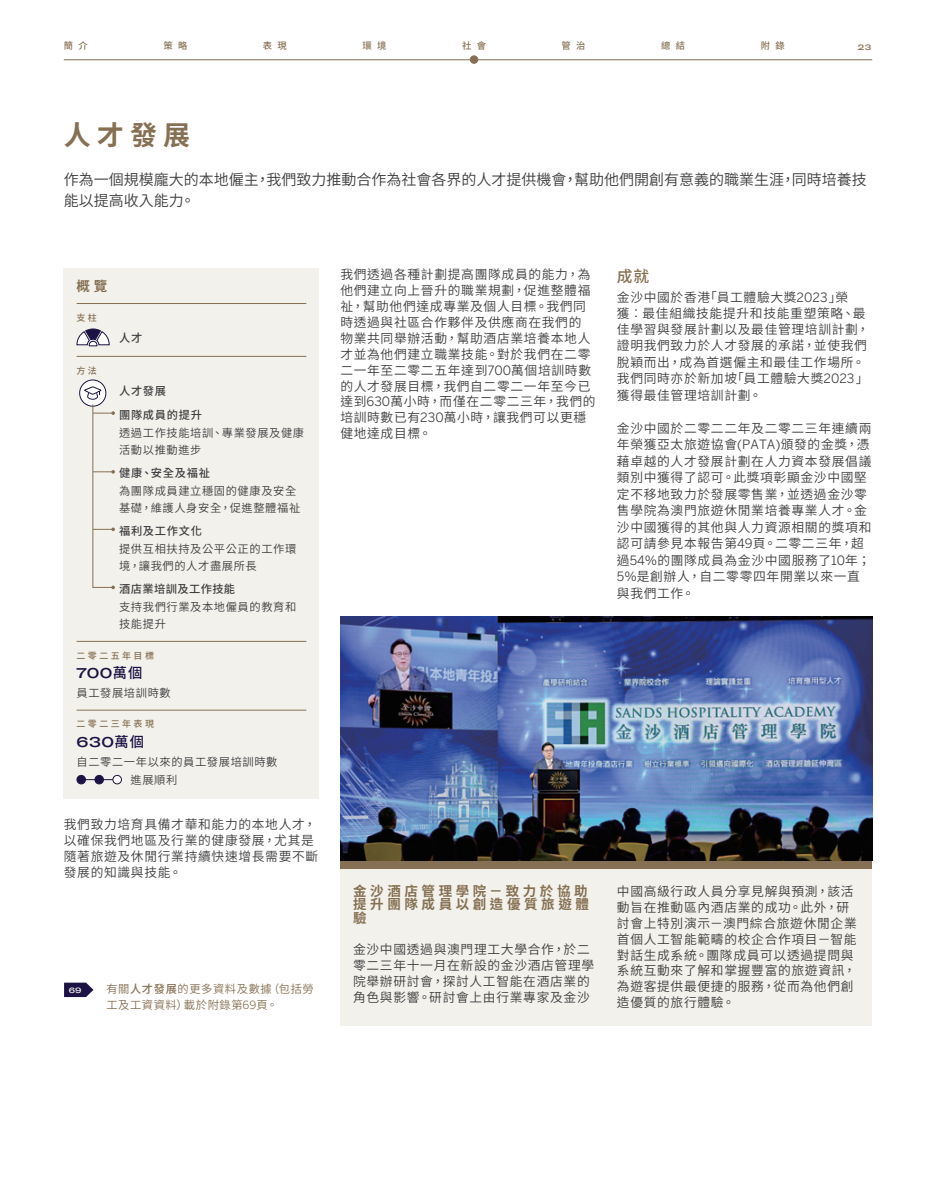
<style>
.page{position:relative;width:936px;height:1191px;background:#fff}
.page>*{position:absolute;margin:0;border:0;box-sizing:border-box;transform-origin:0 0}
.t1{font:700 27px "Source Han Sans TC";color:#857053}
.Heading_1_中文{font:500 15.75px "Source Han Sans TC";color:#857053}
.Standfirst{font:15px/21px "Source Han Sans TC";color:#3e3e3f}
.Small{font:500 expanded 14.25px "GT America";letter-spacing:.03em;color:#1c1344}
.Story_Head_1_中文{font:700 13.5px/13.5px "Source Han Sans TC";letter-spacing:.265em;color:#857053;text-align:justify}
.Box_head_1_中文{font:700 13.5px "Source Han Sans TC";color:#857053}
.Body_Text_中文{font:12.75px/15.9px "Source Han Sans TC";letter-spacing:.055em;color:#3e3e3f}
.Box_Bodytext{font:11.25px/16.5px "Source Han Sans TC";letter-spacing:.055em;color:#3e3e3f}
.Body_Text{font:11.25px/16.5px "Source Han Sans TC";letter-spacing:.055em;color:#857053}
.Box_head_3{font:500 11.25px "Source Han Sans TC";letter-spacing:.06em;color:#3e3e3f}
.Box_head_3-2{font:500 11.25px "Source Han Sans TC";letter-spacing:.035em;color:#3e3e3f}
.t2{font:500 9.3px "Source Han Sans TC";letter-spacing:.575em;color:#857053}
.Box_head_2_中文{font:500 9px "Source Han Sans TC";letter-spacing:.265em;color:#857053}
.t3{font:500 expanded 7.8px "GT America";color:#857053}
.Divider_heading{font:500 expanded 7.5px "GT America";color:#f3f1ec}
.s1{font-family:"Source Han Sans TC";font-stretch:normal}
.s2{font-weight:500}
.s3{font-family:"Benton Sans"}
</style>
<div class="page">
<div style="left:470px;top:55px;width:8px;height:9px;background:#857053;border-radius:50%"></div>
<hr style="left:64px;top:59px;width:808px;height:1px;background:#857053">
<div style="left:64px;top:268px;width:255px;height:530px;background:#f3f1ec"></div>
<hr style="left:77px;top:303px;width:229px;height:1px;background:#857053">
<hr style="left:77px;top:356px;width:229px;height:1px;background:#857053">
<hr style="left:77px;top:641px;width:229px;height:1px;background:#857053">
<hr style="left:77px;top:710px;width:229px;height:1px;background:#857053">
<svg style="left:76px;top:328px;width:34px;height:19px"></svg>
<hr style="left:81px;top:779px;width:36px;height:1px;background:#1c1344">
<div style="left:77px;top:775px;width:8px;height:9px;background:#1c1344;border-radius:50%"></div>
<div style="left:77px;top:775px;width:9px;height:9px;border:1px solid #1c1344;border-radius:50%"></div>
<div style="left:95px;top:775px;width:8px;height:9px;background:#1c1344;border-radius:50%"></div>
<div style="left:95px;top:775px;width:9px;height:9px;border:1px solid #1c1344;border-radius:50%"></div>
<div style="left:113px;top:775px;width:8px;height:9px;background:#fff;border-radius:50%"></div>
<div style="left:112px;top:775px;width:10px;height:9px;border:1px solid #1c1344;border-radius:50%"></div>
<svg style="left:79px;top:379px;width:36px;height:210px"></svg>
<svg style="left:64px;top:982px;width:29px;height:15px"></svg>
<div style="left:340px;top:868px;width:532px;height:158px;background:#f3f1ec"></div>
<img style="left:340px;top:617px;width:532px;height:244px">
<div style="left:340px;top:861px;width:532px;height:7px;background:#857053"></div>
<p class="t2" style="left:64px;top:41px;width:25px">簡介</p>
<p class="t2" style="left:163px;top:41px;width:25px">策略</p>
<p class="t2" style="left:263px;top:41px;width:25px">表現</p>
<p class="t2" style="left:362px;top:41px;width:25px">環境</p>
<p class="t2" style="left:462px;top:41px;width:25px">社會</p>
<p class="t2" style="left:561px;top:41px;width:25px">管治</p>
<p class="t2" style="left:661px;top:41px;width:25px">總結</p>
<p class="t2" style="left:760px;top:41px;width:25px">附錄</p>
<p class="t3" style="left:857px;top:42px;width:15px">23</p>
<h1 class="t1" style="left:64px;top:120px;width:128px">人才發展</h1>
<p class="Standfirst" style="left:64px;top:169px;width:804px">作為一個規模龐大的本地僱主，我們致力推動合作為社會各界的人才提供機會，幫助他們開創有意義的職業生涯，同時培養技能以提高收入能力。</p>
<p class="Box_head_1_中文" style="left:77px;top:279px;width:32px">概覽</p>
<p class="Box_head_2_中文" style="left:77px;top:312px;width:22px">支柱</p>
<p class="Box_head_2_中文" style="left:77px;top:365px;width:22px">方法</p>
<p class="Box_head_3" style="left:119px;top:332px;width:25px">人才</p>
<p class="Box_head_3" style="left:119px;top:385px;width:49px">人才發展</p>
<p class="Box_head_3" style="left:119px;top:409px;width:84px">團隊成員的提升</p>
<p class="Box_Bodytext" style="left:119px;top:425px;width:186px">透過工作技能培訓、專業發展及健康活動以推動進步</p>
<p class="Box_head_3" style="left:119px;top:467px;width:92px">健康、安全及福祉</p>
<p class="Box_Bodytext" style="left:119px;top:483px;width:183px">為團隊成員建立穩固的健康及安全基礎，維護人身安全，促進整體福祉</p>
<p class="Box_head_3" style="left:119px;top:525px;width:84px">福利及工作文化</p>
<p class="Box_Bodytext" style="left:119px;top:541px;width:179px">提供互相扶持及公平公正的工作環境，讓我們的人才盡展所長</p>
<p class="Box_head_3-2" style="left:119px;top:583px;width:118px">酒店業培訓及工作技能</p>
<p class="Box_Bodytext" style="left:119px;top:599px;width:179px">支持我們行業及本地僱員的教育和技能提升</p>
<p class="Box_head_2_中文" style="left:77px;top:650px;width:79px">二零二五年目標</p>
<p class="Small" style="left:77px;top:664px;width:67px">700<span class="s1">萬個</span></p>
<p class="Box_Bodytext" style="left:77px;top:684px;width:96px">員工發展培訓時數</p>
<p class="Box_head_2_中文" style="left:77px;top:719px;width:79px">二零二三年表現</p>
<p class="Small" style="left:77px;top:733px;width:69px">630<span class="s1">萬個</span></p>
<p class="Box_Bodytext" style="left:77px;top:753px;width:202px">自二零二一年以來的員工發展培訓時數</p>
<p class="Box_Bodytext" style="left:131px;top:772px;width:48px">進展順利</p>
<p class="Body_Text_中文" style="left:64px;top:816px;width:256px">我們致力培育具備才華和能力的本地人才，以確保我們地區及行業的健康發展，尤其是隨著旅遊及休閒行業持續快速增長需要不斷發展的知識與技能。</p>
<p class="Divider_heading" style="left:69px;top:986px;width:14px">69</p>
<p class="Body_Text" style="left:106px;top:980px;width:209px">有關<span class="s2">人才發展</span>的更多資料及數據（包括勞工及工資資料）載於附錄第<span class="s3">69</span>頁。</p>
<p class="Body_Text_中文" style="left:340px;top:267px;width:257px">我們透過各種計劃提高團隊成員的能力，為他們建立向上晉升的職業規劃，促進整體福祉，幫助他們達成專業及個人目標。我們同時透過與社區合作夥伴及供應商在我們的物業共同舉辦活動，幫助酒店業培養本地人才並為他們建立職業技能。對於我們在二零二一年至二零二五年達到<span class="s3">700</span>萬個培訓時數的人才發展目標，我們自二零二一年至今已達到<span class="s3">630</span>萬小時，而僅在二零二三年，我們的培訓時數已有<span class="s3">230</span>萬小時，讓我們可以更穩健地達成目標。</p>
<p class="Heading_1_中文" style="left:617px;top:267px;width:34px">成就</p>
<p class="Body_Text_中文" style="left:617px;top:289px;width:254px;line-height:16.4px">金沙中國於香港「員工體驗大獎<span class="s3">2023</span>」榮獲︰最佳組織技能提升和技能重塑策略、最佳學習與發展計劃以及最佳管理培訓計劃，證明我們致力於人才發展的承諾，並使我們脫穎而出，成為首選僱主和最佳工作場所。我們同時亦於新加坡「員工體驗大獎<span class="s3">2023</span>」獲得最佳管理培訓計劃。</p>
<p class="Body_Text_中文" style="left:617px;top:420px;width:256px;line-height:16.5px">金沙中國於二零二二年及二零二三年連續兩年榮獲亞太旅遊協會<span class="s3">(PATA)</span>頒發的金獎，憑藉卓越的人才發展計劃在人力資本發展倡議類別中獲得了認可。此獎項彰顯金沙中國堅定不移地致力於發展零售業，並透過金沙零售學院為澳門旅遊休閒業培養專業人才。金沙中國獲得的其他與人力資源相關的獎項和認可請參見本報告第<span class="s3">49</span>頁。二零二三年，超過<span class="s3">54%</span>的團隊成員為金沙中國服務了<span class="s3">10</span>年；<br><span class="s3">5%</span>是創辦人，自二零零四年開業以來一直與我們工作。</p>
<p class="Story_Head_1_中文" style="left:353px;top:884px;width:237px">金沙酒店管理學院－致力於協助提升團隊成員以創造優質旅遊體驗</p>
<p class="Body_Text_中文" style="left:353px;top:942px;width:242px">金沙中國透過與澳門理工大學合作，於二零二三年十一月在新設的金沙酒店管理學院舉辦研討會，探討人工智能在酒店業的角色與影響。研討會上由行業專家及金沙</p>
<p class="Body_Text_中文" style="left:617px;top:883px;width:241px">中國高級行政人員分享見解與預測，該活動旨在推動區內酒店業的成功。此外，研討會上特別演示－澳門綜合旅遊休閒企業首個人工智能範疇的校企合作項目－智能對話生成系統。團隊成員可以透過提問與系統互動來了解和掌握豐富的旅遊資訊，為遊客提供最便捷的服務，從而為他們創造優質的旅行體驗。</p>
</div>
